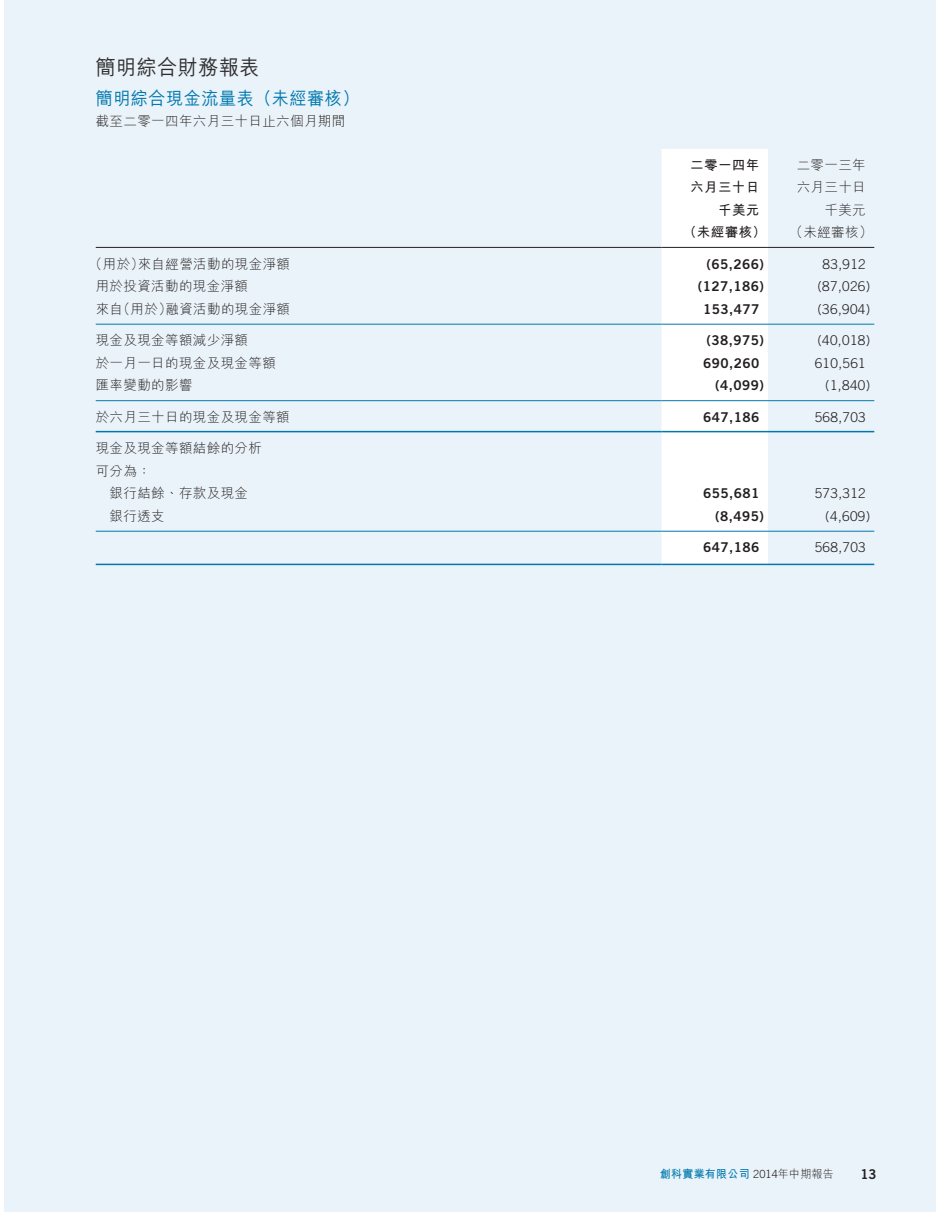
<style>
.page{position:relative;width:936px;height:1212px;background:#fff}
.page>*{position:absolute;margin:0;border:0;box-sizing:border-box;transform-origin:0 0}
.t1{font:500 21px "M Hei HK";letter-spacing:.03em;color:#312f30;scale:.95 1}
.t2{font:500 18px "M Hei HK";letter-spacing:.03em;color:#0078ae;scale:.95 1}
._1__內文{font:300 13.5px "M Hei HK";letter-spacing:.03em;color:#231f20}
._1__內文-2{font:13.5px "Trade Gothic LT Std Bd 2";letter-spacing:.03em;color:#231f20}
._1__內文-3{font:300 13.5px "Trade Gothic LT Std";letter-spacing:.03em;color:#231f20}
._1__內文-4{font:700 13.5px "M Hei HK";letter-spacing:.03em;color:#231f20}
.t3{font:700 11.25px "M Hei HK";letter-spacing:.025em;color:#0078ae}
.s1{font-family:"Trade Gothic LT Std";font-weight:300;color:#231f20}
.s2{font-weight:300;color:#231f20}
</style>
<div class="page">
<div style="left:4px;top:0;width:931px;height:1212px;background:#eaf3f9"></div>
<div style="left:661px;top:149px;width:106px;height:415px;background:#fff"></div>
<hr style="left:96px;top:247px;width:565px;height:1px;background:#231f20">
<hr style="left:661px;top:247px;width:106px;height:1px;background:#231f20">
<hr style="left:767px;top:247px;width:107px;height:1px;background:#231f20">
<hr style="left:96px;top:324px;width:565px;height:1px;background:#0078ae">
<hr style="left:661px;top:324px;width:106px;height:1px;background:#0078ae">
<hr style="left:767px;top:324px;width:107px;height:1px;background:#0078ae">
<hr style="left:96px;top:400px;width:565px;height:1px;background:#0078ae">
<hr style="left:661px;top:400px;width:106px;height:1px;background:#0078ae">
<hr style="left:767px;top:400px;width:107px;height:1px;background:#0078ae">
<hr style="left:96px;top:431px;width:565px;height:1px;background:#0078ae">
<hr style="left:661px;top:431px;width:106px;height:1px;background:#0078ae">
<hr style="left:767px;top:431px;width:107px;height:1px;background:#0078ae">
<hr style="left:96px;top:531px;width:565px;height:1px;background:#0078ae">
<hr style="left:661px;top:531px;width:106px;height:1px;background:#0078ae">
<hr style="left:767px;top:531px;width:107px;height:1px;background:#0078ae">
<hr style="left:96px;top:564px;width:565px;height:1px;background:#0078ae">
<hr style="left:661px;top:564px;width:106px;height:1px;background:#0078ae">
<hr style="left:767px;top:564px;width:107px;height:1px;background:#0078ae">
<h1 class="t1" style="left:96px;top:52px;width:174px">簡明綜合財務報表</h1>
<h2 class="t2" style="left:96px;top:86px;width:279px">簡明綜合現金流量表（未經審核）</h2>
<p class="_1__內文" style="left:96px;top:114px;width:251px">截至二零一四年六月三十日止六個月期間</p>
<p class="_1__內文-4" style="left:690px;top:155px;width:71px">二零一四年</p>
<p class="_1__內文" style="left:796px;top:158px;width:71px">二零一三年</p>
<p class="_1__內文-4" style="left:690px;top:177px;width:71px">六月三十日</p>
<p class="_1__內文" style="left:796px;top:180px;width:71px">六月三十日</p>
<p class="_1__內文-4" style="left:718px;top:200px;width:43px">千美元</p>
<p class="_1__內文" style="left:824px;top:203px;width:43px">千美元</p>
<p class="_1__內文-4" style="left:683px;top:222px;width:85px">（未經審核）</p>
<p class="_1__內文" style="left:789px;top:225px;width:84px">（未經審核）</p>
<p class="_1__內文" style="left:89px;top:257px;width:203px">（用於）來自經營活動的現金淨額</p>
<p class="_1__內文-2" style="left:706px;top:255px;width:59px">(65,266)</p>
<p class="_1__內文-3" style="left:822px;top:256px;width:45px">83,912</p>
<p class="_1__內文" style="left:96px;top:279px;width:154px">用於投資活動的現金淨額</p>
<p class="_1__內文-2" style="left:698px;top:278px;width:67px">(127,186)</p>
<p class="_1__內文-3" style="left:817px;top:278px;width:54px">(87,026)</p>
<p class="_1__內文" style="left:96px;top:302px;width:196px">來自（用於）融資活動的現金淨額</p>
<p class="_1__內文-2" style="left:703px;top:300px;width:58px">153,477</p>
<p class="_1__內文-3" style="left:817px;top:301px;width:54px">(36,904)</p>
<p class="_1__內文" style="left:96px;top:333px;width:154px">現金及現金等額減少淨額</p>
<p class="_1__內文-2" style="left:706px;top:332px;width:59px">(38,975)</p>
<p class="_1__內文-3" style="left:817px;top:332px;width:54px">(40,018)</p>
<p class="_1__內文" style="left:96px;top:356px;width:182px">於一月一日的現金及現金等額</p>
<p class="_1__內文-2" style="left:703px;top:354px;width:58px">690,260</p>
<p class="_1__內文-3" style="left:814px;top:355px;width:53px">610,561</p>
<p class="_1__內文" style="left:96px;top:378px;width:98px">匯率變動的影響</p>
<p class="_1__內文-2" style="left:715px;top:377px;width:50px">(4,099)</p>
<p class="_1__內文-3" style="left:825px;top:377px;width:47px">(1,840)</p>
<p class="_1__內文" style="left:96px;top:410px;width:195px">於六月三十日的現金及現金等額</p>
<p class="_1__內文-2" style="left:703px;top:408px;width:58px">647,186</p>
<p class="_1__內文-3" style="left:814px;top:409px;width:53px">568,703</p>
<p class="_1__內文" style="left:96px;top:441px;width:168px">現金及現金等額結餘的分析</p>
<p class="_1__內文" style="left:96px;top:464px;width:57px">可分為：</p>
<p class="_1__內文" style="left:110px;top:486px;width:140px">銀行結餘、存款及現金</p>
<p class="_1__內文-2" style="left:703px;top:485px;width:58px">655,681</p>
<p class="_1__內文-3" style="left:814px;top:485px;width:53px">573,312</p>
<p class="_1__內文" style="left:110px;top:509px;width:57px">銀行透支</p>
<p class="_1__內文-2" style="left:715px;top:507px;width:50px">(8,495)</p>
<p class="_1__內文-3" style="left:825px;top:508px;width:47px">(4,609)</p>
<p class="_1__內文-2" style="left:703px;top:539px;width:58px">647,186</p>
<p class="_1__內文-3" style="left:814px;top:539px;width:53px">568,703</p>
<p class="t3" style="left:660px;top:1166px;width:175px">創科實業有限公司 <span class="s1">2014</span><span class="s2">年中期報告</span></p>
<p class="_1__內文-2" style="left:860px;top:1165px;width:18px">13</p>
</div>
